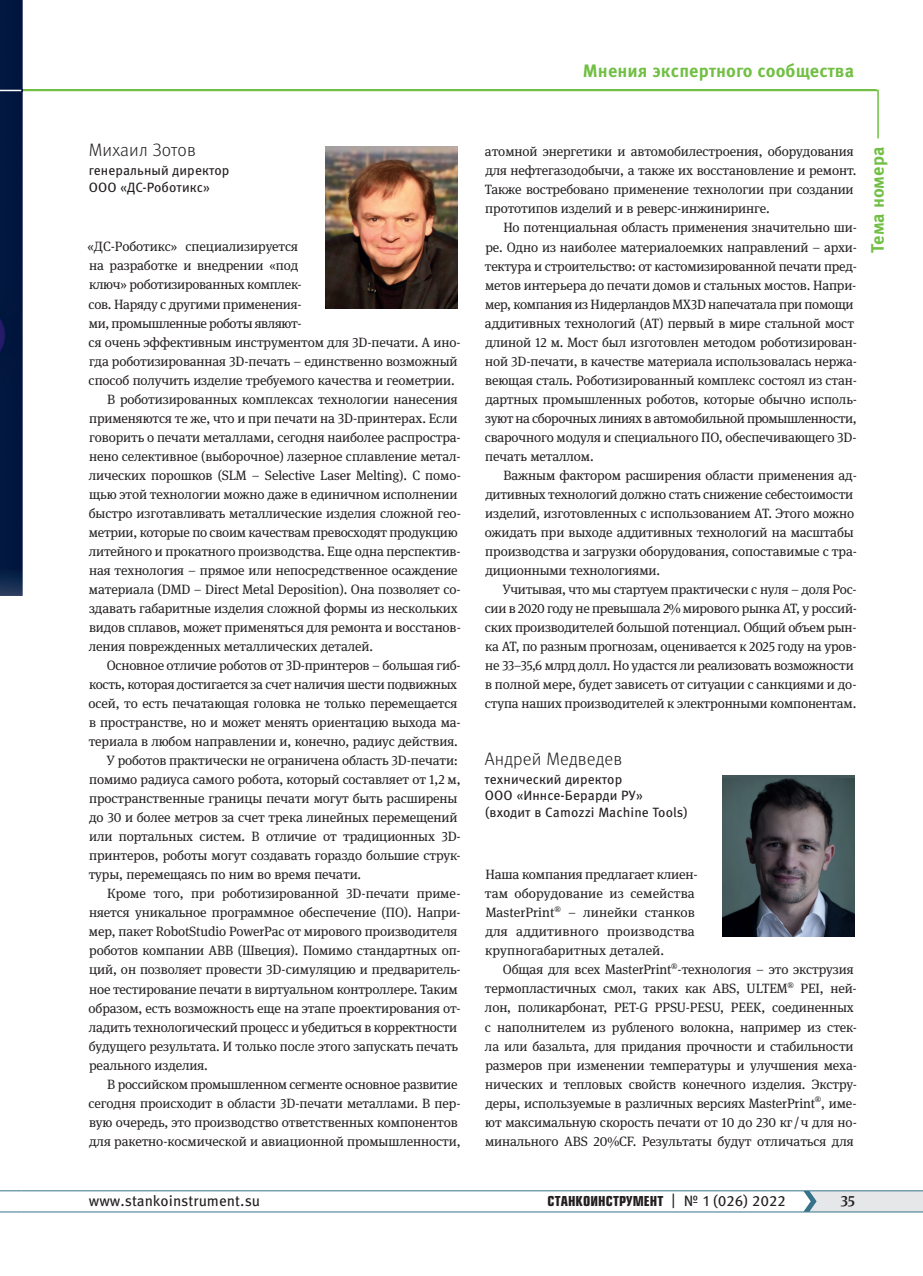
<style>
.page{position:relative;width:923px;height:1276px;background:#fff}
.page>*{position:absolute;margin:0;border:0;box-sizing:border-box;transform-origin:0 0}
.t1{font:700 18px "Meta Pro";letter-spacing:.005em;color:#71bf44}
.t2{font:300 18px "Meta Pro";letter-spacing:.005em;color:#231f20}
.t3{font:15px "Eurostile Con Hea";letter-spacing:.005em;color:#231f20}
.t4{font:15px "Meta Pro";color:#231f20}
.t5{font:500 15px "Meta Serif Pro";color:#231f20}
.t6{font:13.5px/19px "Meta Serif Pro";letter-spacing:-.01em;color:#231f20}
.t7{font:13.5px/16.2px "Meta Pro";letter-spacing:.005em;color:#231f20}
.t8{font:13.5px "Meta Serif Pro";letter-spacing:-.03em;color:#231f20}
.s1{font-family:"Meta Pro"}
</style>
<div class="page">
<svg style="left:0;top:1211px;width:21px;height:1px"></svg>
<svg style="left:0;top:1190px;width:21px;height:1px"></svg>
<hr style="left:21px;top:1211px;width:902px;height:1px;background:#36738a">
<hr style="left:21px;top:1190px;width:902px;height:1px;background:#36738a">
<svg style="left:803px;top:1191px;width:120px;height:21px;background:#d7dde1"></svg>
<img style="left:0;top:0;width:23px;height:596px">
<svg style="left:0;top:65px;width:879px;height:73px"></svg>
<img style="left:326px;top:147px;width:132px;height:161px">
<div style="left:722px;top:774px;width:132px;height:162px;background:#445758"></div>
<img style="left:722px;top:778px;width:132px;height:158px">
<h1 class="t1" style="left:583px;top:57px;width:273px">Мнения экспертного сообщества</h1>
<h1 class="t2" style="left:89px;top:137px;width:108px">Михаил Зотов</h1>
<p class="t7" style="left:89px;top:162px;width:142px">генеральный директор<br>ООО «ДС-Роботикс»</p>
<p class="t6" style="left:87px;top:236px;width:212px">«ДС-Роботикс» специализируется</p>
<p class="t6" style="left:89px;top:255px;width:211px">на разработке и внедрении «под</p>
<p class="t6" style="left:89px;top:275px;width:214px">ключ» роботизированных комплек-</p>
<p class="t6" style="left:89px;top:294px;width:214px">сов. Наряду с другими применения-</p>
<p class="t8" style="left:89px;top:313px;width:214px">ми, промышленные роботы являют-</p>
<p class="t6" style="left:89px;top:332px;width:374px">ся очень эффективным инструментом для 3D-печати. А ино-</p>
<p class="t6" style="left:89px;top:351px;width:370px">гда роботизированная 3D-печать – единственно возможный</p>
<p class="t6" style="left:89px;top:370px;width:367px">способ получить изделие требуемого качества и геометрии.</p>
<p class="t6" style="left:107px;top:389px;width:352px">В роботизированных комплексах технологии нанесения</p>
<p class="t6" style="left:89px;top:408px;width:370px">применяются те же, что и при печати на 3D-принтерах. Если</p>
<p class="t6" style="left:89px;top:427px;width:373px">говорить о печати металлами, сегодня наиболее распростра-</p>
<p class="t6" style="left:89px;top:446px;width:373px">нено селективное (выборочное) лазерное сплавление метал-</p>
<p class="t6" style="left:89px;top:465px;width:373px">лических порошков (SLM – Selective Laser Melting). С помо-</p>
<p class="t6" style="left:89px;top:484px;width:370px">щью этой технологии можно даже в единичном исполнении</p>
<p class="t6" style="left:89px;top:503px;width:373px">быстро изготавливать металлические изделия сложной гео-</p>
<p class="t6" style="left:89px;top:522px;width:370px">метрии, которые по своим качествам превосходят продукцию</p>
<p class="t6" style="left:89px;top:541px;width:373px">литейного и прокатного производства. Еще одна перспектив-</p>
<p class="t6" style="left:89px;top:560px;width:370px">ная технология – прямое или непосредственное осаждение</p>
<p class="t6" style="left:89px;top:579px;width:373px">материала (DMD – Direct Metal Deposition). Она позволяет со-</p>
<p class="t6" style="left:89px;top:598px;width:370px">здавать габаритные изделия сложной формы из нескольких</p>
<p class="t6" style="left:89px;top:617px;width:373px">видов сплавов, может применяться для ремонта и восстанов-</p>
<p class="t6" style="left:89px;top:636px;width:286px">ления поврежденных металлических деталей.</p>
<p class="t6" style="left:107px;top:655px;width:355px">Основное отличие роботов от 3D-принтеров – большая гиб-</p>
<p class="t6" style="left:89px;top:674px;width:369px">кость, которая достигается за счет наличия шести подвижных</p>
<p class="t6" style="left:89px;top:693px;width:370px">осей, то есть печатающая головка не только переме щается</p>
<p class="t6" style="left:89px;top:712px;width:373px">в пространстве, но и может менять ориентацию выхода ма-</p>
<p class="t6" style="left:89px;top:731px;width:370px">териала в любом направлении и, конечно, радиус действия.</p>
<p class="t6" style="left:106px;top:750px;width:353px">У роботов практически не ограничена область 3D-печати:</p>
<p class="t6" style="left:89px;top:769px;width:373px">помимо радиуса самого робота, который составляет от 1,2 м,</p>
<p class="t6" style="left:89px;top:788px;width:370px">пространственные границы печати могут быть расширены</p>
<p class="t6" style="left:89px;top:807px;width:370px">до 30 и более метров за счет трека линейных перемещений</p>
<p class="t6" style="left:89px;top:826px;width:373px">или портальных систем. В отличие от традиционных 3D-</p>
<p class="t6" style="left:89px;top:845px;width:373px">принтеров, роботы могут создавать гораздо большие струк-</p>
<p class="t6" style="left:89px;top:864px;width:274px">туры, перемещаясь по ним во время печати.</p>
<p class="t6" style="left:107px;top:883px;width:355px">Кроме того, при роботизированной 3D-печати приме-</p>
<p class="t6" style="left:89px;top:902px;width:373px">няется уникальное программное обеспечение (ПО). Напри-</p>
<p class="t6" style="left:89px;top:921px;width:370px">мер, пакет RobotStudio PowerPac от мирового производителя</p>
<p class="t6" style="left:89px;top:940px;width:373px">роботов компании АВВ (Швеция). Помимо стандартных оп-</p>
<p class="t6" style="left:89px;top:959px;width:373px">ций, он позволяет провести 3D-симуляцию и предваритель-</p>
<p class="t6" style="left:89px;top:978px;width:370px">ное тестирование печати в виртуальном контроллере. Таким</p>
<p class="t6" style="left:89px;top:997px;width:374px">образом, есть возможность еще на этапе проектирования от-</p>
<p class="t6" style="left:89px;top:1016px;width:370px">ладить технологический процесс и убедиться в корректности</p>
<p class="t6" style="left:89px;top:1035px;width:371px">будущего результата. И только после этого запускать печать</p>
<p class="t6" style="left:89px;top:1054px;width:120px">реального изделия.</p>
<p class="t6" style="left:107px;top:1073px;width:352px">В российском промышленном сегменте основное развитие</p>
<p class="t6" style="left:89px;top:1092px;width:374px">сегодня происходит в области 3D-печати металлами. В пер-</p>
<p class="t6" style="left:89px;top:1111px;width:370px">вую очередь, это производство ответственных компонентов</p>
<p class="t6" style="left:89px;top:1130px;width:373px">для ракетно- космической и авиационной промышленности,</p>
<p class="t6" style="left:485px;top:141px;width:373px">атомной энергетики и автомобилестроения, оборудования для нефтегазодобычи, а также их восстановление и ремонт.<br>Также востребовано применение технологии при создании прототипов изделий и в реверс- инжиниринге.</p>
<p class="t6" style="left:485px;top:218px;width:374px;text-indent:19px">Но потенциальная область применения значительно ши&shy;ре. Одно из наиболее материалоемких направлений – архи&shy;тектура и строительство: от кастомизированной печати пред&shy;метов интерьера до печати домов и стальных мостов. Напри&shy;мер, компания из Нидерландов MX3D напечатала при помощи аддитивных технологий (АТ) первый в мире стальной мост длиной 12 м. Мост был изготовлен методом роботизирован&shy;ной 3D-печати, в качестве материала использовалась нержа&shy;веющая сталь. Роботизированный комплекс со стоял из стан&shy;дартных промышленных роботов, которые обычно исполь&shy;зуют на сборочных линиях в автомобильной промышленности, сварочного модуля и специального ПО, обеспечивающего 3D&shy;печать металлом.</p>
<p class="t6" style="left:485px;top:465px;width:374px;text-indent:19px">Важным фактором расширения области применения ад&shy;дитивных технологий должно стать снижение себестоимости изделий, изготовленных с использованием АТ. Этого можно ожидать при выходе аддитивных технологий на масштабы производства и загрузки оборудования, сопоставимые с тра&shy;диционными технологиями.</p>
<p class="t6" style="left:485px;top:579px;width:374px;text-indent:18px">Учитывая, что мы стартуем практически с нуля – доля Рос&shy;сии в 2020 году не превышала 2% мирового рынка АТ, у россий&shy;ских производителей большой потенциал. Общий объем рын&shy;ка АТ, по разным прогнозам, оценивается к 2025 году на уров&shy;не 33–35,6 млрд долл. Но удастся ли реализовать возможности в полной мере, будет зависеть от ситуации с санкциями и до&shy;ступа наших производителей к электронными компонентам.</p>
<h1 class="t1" style="left:863px;top:253px;width:108px;rotate:-90deg">Тема номера</h1>
<h1 class="t2" style="left:485px;top:746px;width:139px">Андрей Медведев</h1>
<p class="t7" style="left:484px;top:770px;width:204px">технический директор<br>ООО «Иннсе- Берарди РУ» (входит в Camozzi Machine Tools)</p>
<p class="t6" style="left:485px;top:864px;width:214px">Наша компания предлагает клиен&shy;там оборудование из семейства<br>MasterPrint<sup>®</sup> – линейки станков для аддитивного производства крупногабаритных деталей.</p>
<p class="t6" style="left:485px;top:959px;width:374px;text-indent:18px">Общая для всех MasterPrint<sup>®</sup>-технология – это экструзия термопластичных смол, таких как ABS, ULTEM<sup>®</sup> PEI, ней&shy;лон, поликарбонат, PET-G PPSU-PESU, PEEK, соединенных с наполнителем из руб леного волокна, например из стек&shy;ла или базальта, для придания прочности и стабильности размеров при изменении температуры и улучшения меха&shy;нических и тепловых свой ств конечного изделия. Экстру&shy;деры, используемые в различных версиях MasterPrint<sup>®</sup>, име&shy;ют максимальную скорость печати от 10 до 230 кг / ч для но&shy;минального ABS 20%CF. Результаты будут отличаться для</p>
<p class="t4" style="left:89px;top:1189px;width:173px">www.stankoinstrument.su</p>
<p class="t3" style="left:547px;top:1190px;width:239px">СТАНКОИНСТРУМЕНТ <span class="s1">| № 1 (026) 2022</span></p>
<p class="t5" style="left:840px;top:1189px;width:16px">35</p>
</div>
